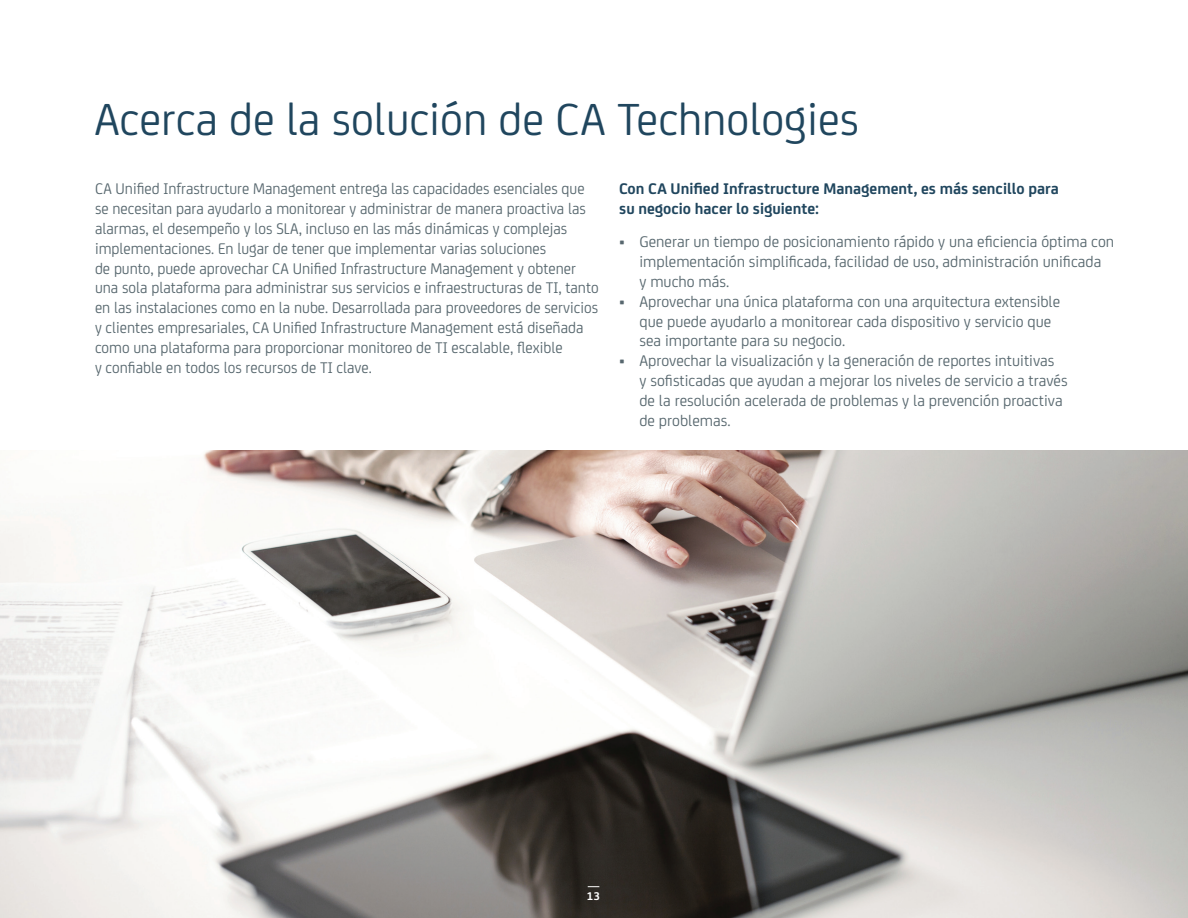
<style>
.page{position:relative;width:1188px;height:918px;background:#fff}
.page>*{position:absolute;margin:0;border:0;box-sizing:border-box;transform-origin:0 0}
.t1{font:48px "CA Sans";color:#20465e}
.t2{font:16.5px/19.8px "CA Sans";color:#57676e}
.t3{font:700 16.5px/19.8px "CA Sans";color:#20465e}
.t4{font:700 12px "CA Sans";color:#fff}
</style>
<div class="page">
<img style="left:0;top:450px;width:1188px;height:468px">
<h1 class="t1" style="left:94px;top:85px;width:766px">Acerca de la solución de CA Technologies</h1>
<p class="t2" style="left:95px;top:178px;width:505px">CA Unified Infrastructure Management entrega las capacidades esenciales que se necesitan para ayudarlo a monitorear y administrar de manera proactiva las alarmas, el desempeño y los SLA, incluso en las más dinámicas y complejas implementaciones. En lugar de tener que implementar varias soluciones<br>de punto, puede aprovechar CA Unified Infrastructure Management y obtener una sola plataforma para administrar sus servicios e infraestructuras de TI, tanto en las instalaciones como en la nube. Desarrollada para proveedores de servicios y clientes empresariales, CA Unified Infrastructure Management está diseñada como una plataforma para proporcionar monitoreo de TI escalable, flexible<br>y confiable en todos los recursos de TI clave.</p>
<p class="t3" style="left:619px;top:178px;width:441px">Con CA Unified Infrastructure Management, es más sencillo para su negocio hacer lo siguiente:</p>
<p class="t2" style="left:639px;top:231px;width:476px;text-indent:-20px">• Generar un tiempo de posicionamiento rápido y una eficiencia óptima con implementación simplificada, facilidad de uso, administración unificada<br>y mucho más.</p>
<p class="t2" style="left:639px;top:291px;width:422px;text-indent:-20px">• Aprovechar una única plataforma con una arquitectura extensible que puede ayudarlo a monitorear cada dispositivo y servicio que sea importante para su negocio.</p>
<p class="t2" style="left:639px;top:350px;width:430px;text-indent:-20px">• Aprovechar la visualización y la generación de reportes intuitivas<br>y sofisticadas que ayudan a mejorar los niveles de servicio a través de la resolución acelerada de problemas y la prevención proactiva de problemas.</p>
<p class="t4" style="left:587px;top:887px;width:14px">13</p>
</div>
